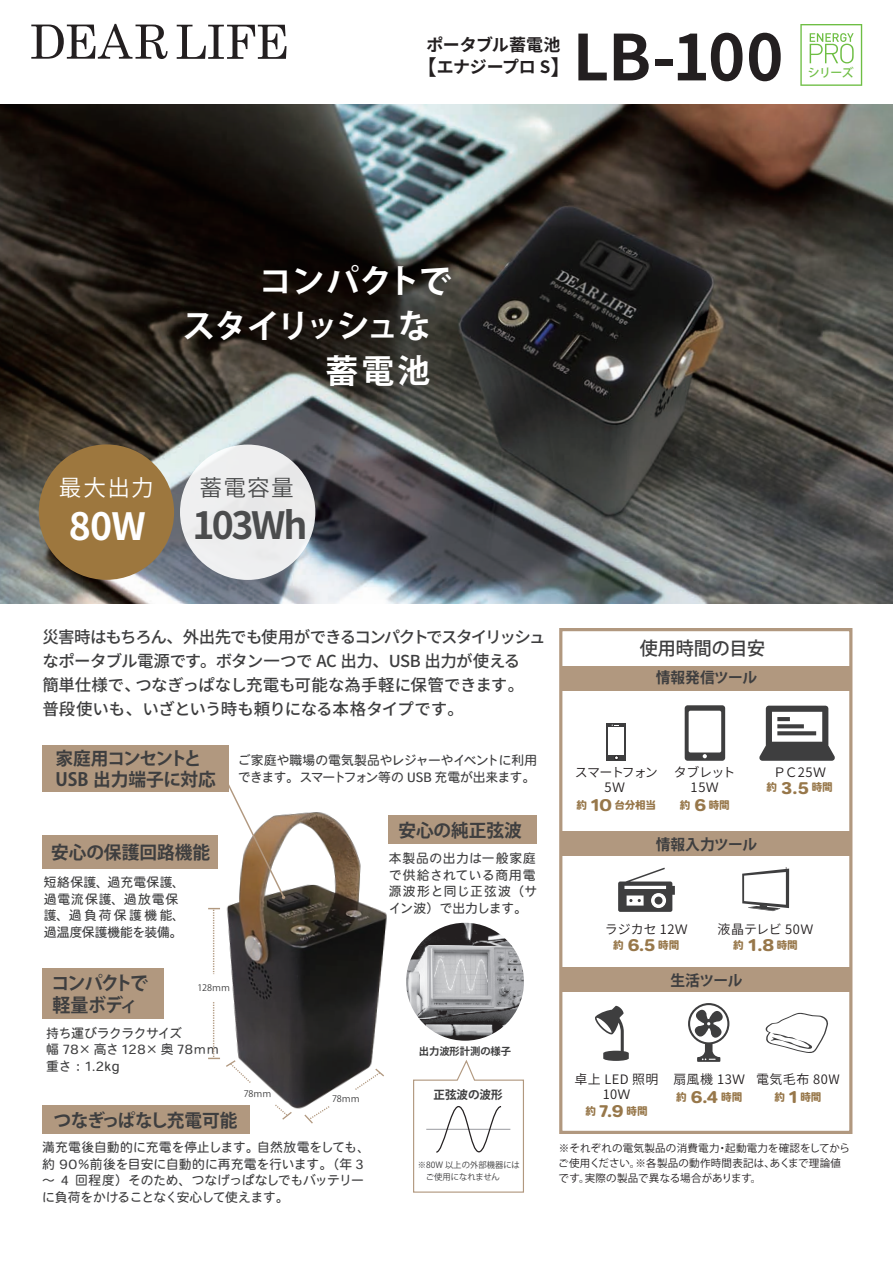
<style>
.page{position:relative;width:893px;height:1263px;background:#fff}
.page>*{position:absolute;margin:0;border:0;box-sizing:border-box;transform-origin:0 0}
.t1{font:700 63.3px "Source Han Sans JP";color:#231f20}
.t2{font:700 37.5px "Source Han Sans JP";letter-spacing:-.065em;color:#4b4c4d}
.t3{font:700 37.5px "Source Han Sans JP";color:#fff}
.t4{font:700 32.85px "Koz Go Pro";letter-spacing:-.02em;color:#fff}
.t5{font:700 32.85px "Koz Go Pro";letter-spacing:-.06em;color:#fff}
.t6{font:22.65px "Source Han Sans JP";color:#fff}
.t7{font:22.65px "Source Han Sans JP";color:#4b4c4d}
.t8{font:700 18.9px/21.6px "Koz Go Pro";letter-spacing:-.09em;color:#3e3e3f;scale:.96 1}
.t9{font:500 18.3px "Koz Go Pro";letter-spacing:-.005em;color:#3e3e3f}
.t10{font:700 18px/20.7px "Koz Go Pro";color:#3e3e3f}
.t11{font:700 18px "Koz Go Pro";letter-spacing:-.045em;color:#3e3e3f}
.t12{font:700 16.95px/22.6px "Source Han Sans JP";letter-spacing:-.01em;color:#231f20;text-align:center}
.t13{font:500 16.5px/24px "Source Han Sans JP";letter-spacing:-.035em;color:#3e3e3f}
.t14{font:700 15px "Koz Go Pro";letter-spacing:-.03em;color:#3e3e3f}
.t15{font:13.05px/14.1px "Source Han Sans JP";letter-spacing:.025em;color:#231f20;text-align:center}
.t16{font:13.05px/15.3px "Source Han Sans JP";letter-spacing:-.09em;color:#231f20;text-align:center}
.t17{font:13.05px/15.3px "Source Han Sans JP";letter-spacing:-.03em;color:#231f20;text-align:center}
.t18{font:12.75px/16.5px "Heisei Maru Go Std W4";color:#3e3e3f}
.t19{font:12.75px/16.5px "Heisei Maru Go Std W4";letter-spacing:.045em;color:#3e3e3f}
.t20{font:12.75px/16.5px "Heisei Maru Go Std W4";letter-spacing:-.025em;color:#3e3e3f}
.t21{font:700 11.85px "Koz Go Pro";color:#3e3e3f}
.t22{font:500 11.85px "Koz Go Pr 6 N";color:#6ebe44}
.t23{font:10.65px "Heisei Maru Go Std W8";letter-spacing:-.015em;color:#97774a}
.t24{font:10.5px/15px "Koz Go Pr 6 N";letter-spacing:.025em;color:#231f20}
.t25{font:700 10.35px "Koz Go Pro";color:#3e3e3f}
.t26{font:9px "Koz Go Pr 6 N";letter-spacing:-.005em;color:#3e3e3f}
.t27{font:8.55px/11.7px "Koz Go Pro";color:#3e3e3f}
.s1{font-family:"Koz Go Pr 6 N";font-weight:500;font-size:21px}
.s2{font-size:15.9px}
</style>
<div class="page">
<img style="left:204px;top:812px;width:183px;height:297px">
<img style="left:0;top:104px;width:893px;height:499px">
<svg style="left:31px;top:24px;width:137px;height:35px"></svg>
<svg style="left:177px;top:25px;width:110px;height:34px"></svg>
<svg style="left:800px;top:24px;width:62px;height:62px"></svg>
<div style="left:42px;top:968px;width:121px;height:50px;background:#b1987f"></div>
<div style="left:42px;top:1105px;width:208px;height:29px;background:#b1987f"></div>
<div style="left:388px;top:815px;width:149px;height:29px;background:#b1987f"></div>
<img style="left:406px;top:923px;width:118px;height:118px;border-radius:59px">
<svg style="left:413px;top:1060px;width:111px;height:133px"></svg>
<div style="left:180px;top:445px;width:135px;height:135px;background:#edeeef;border-radius:50%"></div>
<div style="left:39px;top:444px;width:135px;height:136px;background:#9d773e;border-radius:50%"></div>
<div style="left:42px;top:745px;width:187px;height:46px;background:#b1987f"></div>
<div style="left:42px;top:836px;width:175px;height:33px;background:#b1987f"></div>
<svg style="left:220px;top:784px;width:66px;height:115px"></svg>
<div style="left:562px;top:666px;width:289px;height:24px;background:#b1987f"></div>
<div style="left:562px;top:831px;width:289px;height:25px;background:#b1987f"></div>
<div style="left:562px;top:967px;width:289px;height:25px;background:#b1987f"></div>
<svg style="left:618px;top:868px;width:57px;height:44px"></svg>
<hr style="left:786px;top:867px;width:1px;height:33px;background:#231f20">
<svg style="left:742px;top:868px;width:47px;height:43px"></svg>
<div style="left:559px;top:628px;width:293px;height:506px;border:3px solid #b1987f"></div>
<div style="left:607px;top:723px;width:19px;height:38px;background:#3e3e3f"></div>
<div style="left:608px;top:727px;width:16px;height:28px;background:#fff"></div>
<svg style="left:614px;top:755px;width:5px;height:5px"></svg>
<svg style="left:685px;top:705px;width:40px;height:56px"></svg>
<div style="left:689px;top:711px;width:32px;height:41px;background:#fff;border-radius:2px"></div>
<svg style="left:703px;top:754px;width:4px;height:4px"></svg>
<svg style="left:759px;top:706px;width:76px;height:55px"></svg>
<svg style="left:688px;top:1003px;width:41px;height:59px"></svg>
<svg style="left:765px;top:1013px;width:63px;height:40px"></svg>
<svg style="left:595px;top:1005px;width:34px;height:56px"></svg>
<svg style="left:208px;top:908px;width:12px;height:66px"></svg>
<svg style="left:354px;top:1067px;width:32px;height:24px"></svg>
<svg style="left:303px;top:1105px;width:28px;height:19px"></svg>
<svg style="left:208px;top:1002px;width:44px;height:82px"></svg>
<svg style="left:274px;top:1103px;width:19px;height:17px"></svg>
<h3 class="t12" style="left:416px;top:33px;width:157px">ポータブル蓄電池<span class="s1">【</span>エナジープロ S<span class="s1">】</span></h3>
<h1 class="t1" style="left:573px;top:22px;width:212px">LB-100</h1>
<p class="t22" style="left:808px;top:66px;width:47px">シリーズ</p>
<h3 class="t4" style="left:259px;top:260px;width:194px">コンパクトで</h3>
<h3 class="t5" style="left:182px;top:305px;width:250px">スタイリッシュな</h3>
<h3 class="t4" style="left:325px;top:350px;width:106px">蓄電池</h3>
<h3 class="t6" style="left:59px;top:475px;width:96px">最大出力</h3>
<h3 class="t7" style="left:199px;top:475px;width:96px">蓄電容量</h3>
<h2 class="t3" style="left:69px;top:505px;width:78px">80W</h2>
<h2 class="t2" style="left:192px;top:504px;width:117px">103Wh</h2>
<p class="t13" style="left:42px;top:625px;width:505px">災害時はもちろん、外出先でも使用ができるコンパクトでスタイリッシュなポータブル電源です。ボタン一つで AC 出力、USB 出力が使える<br>簡単仕様で、つなぎっぱなし充電も可能な為手軽に保管できます。<br>普段使いも、いざという時も頼りになる本格タイプです。</p>
<h3 class="t10" style="left:56px;top:749px;width:162px">家庭用コンセントと<br>USB 出力端子に対応</h3>
<p class="t20" style="left:238px;top:752px;width:301px">ご家庭や職場の電気製品やレジャーやイベントに利用できます。スマートフォン等の USB 充電が出来ます。</p>
<h3 class="t10" style="left:51px;top:843px;width:160px">安心の保護回路機能</h3>
<p class="t19" style="left:44px;top:874px;width:143px">短絡保護、過充電保護、過電流保護、過放電保護、過負荷保護機能、過温度保護機能を装備。</p>
<h3 class="t8" style="left:51px;top:974px;width:102px">コンパクトで軽量ボディ</h3>
<p class="t18" style="left:46px;top:1025px;width:174px">持ち運びラクラクサイズ<br>幅 78× 高さ 128× 奥 78ｍｍ重さ：1.2kg</p>
<p class="t26" style="left:198px;top:983px;width:34px">128ｍｍ</p>
<p class="t26" style="left:244px;top:1089px;width:29px">78ｍｍ</p>
<p class="t26" style="left:332px;top:1093px;width:29px">78ｍｍ</p>
<h3 class="t11" style="left:54px;top:1108px;width:185px">つなぎっぱなし充電可能</h3>
<p class="t18" style="left:42px;top:1139px;width:329px">満充電後自動的に充電を停止します。自然放電をしても、約 90％前後を目安に自動的に再充電を行います。（年 3～ 4 回程度）そのため、つなげっぱなしでもバッテリーに負荷をかけることなく安心して使えます。</p>
<h3 class="t10" style="left:398px;top:821px;width:125px">安心の純正弦波</h3>
<p class="t19" style="left:389px;top:850px;width:150px">本製品の出力は一般家庭で供給されている商用電源波形と同じ正弦波（サイン波）で出力します。</p>
<p class="t25" style="left:419px;top:1045px;width:94px">出力波形計測の様子</p>
<p class="t21" style="left:433px;top:1087px;width:71px">正弦波の波形</p>
<p class="t27" style="left:418px;top:1159px;width:103px">※80W 以上の外部機器には　ご使用になれません</p>
<h3 class="t9" style="left:640px;top:636px;width:127px">使用時間の目安</h3>
<p class="t14" style="left:656px;top:668px;width:103px">情報発信ツール</p>
<p class="t16" style="left:575px;top:764px;width:85px">スマートフォン<br>5Ｗ</p>
<p class="t23" style="left:576px;top:799px;width:81px">約 <span class="s2">10</span> 台分相当</p>
<p class="t17" style="left:674px;top:764px;width:63px">タブレット<br>15Ｗ</p>
<p class="t23" style="left:680px;top:799px;width:52px">約 <span class="s2">6</span>時間</p>
<p class="t15" style="left:773px;top:765px;width:54px">ＰＣ25Ｗ</p>
<p class="t23" style="left:767px;top:781px;width:68px">約 <span class="s2">3.5</span> 時間</p>
<p class="t14" style="left:656px;top:835px;width:103px">情報入力ツール</p>
<p class="t15" style="left:605px;top:922px;width:84px">ラジカセ 12Ｗ</p>
<p class="t23" style="left:613px;top:939px;width:68px">約 <span class="s2">6.5</span> 時間</p>
<p class="t15" style="left:718px;top:922px;width:97px">液晶テレビ 50Ｗ</p>
<p class="t23" style="left:733px;top:939px;width:66px">約 <span class="s2">1.8</span> 時間</p>
<p class="t14" style="left:670px;top:971px;width:74px">生活ツール</p>
<p class="t15" style="left:575px;top:1073px;width:85px">卓上 LED 照明<br>10Ｗ</p>
<p class="t23" style="left:586px;top:1105px;width:64px">約 <span class="s2">7.9</span> 時間</p>
<p class="t15" style="left:673px;top:1073px;width:73px">扇風機 13Ｗ</p>
<p class="t23" style="left:676px;top:1091px;width:68px">約 <span class="s2">6.4</span> 時間</p>
<p class="t15" style="left:756px;top:1073px;width:85px">電気毛布 80W</p>
<p class="t23" style="left:774px;top:1091px;width:49px">約<span class="s2">1</span>時間</p>
<p class="t24" style="left:558px;top:1140px;width:293px">※それぞれの電気製品の消費電力・起動電力を確認をしてからご使用ください。※各製品の動作時間表記は、あくまで理論値です。実際の製品で異なる場合があります。</p>
</div>
